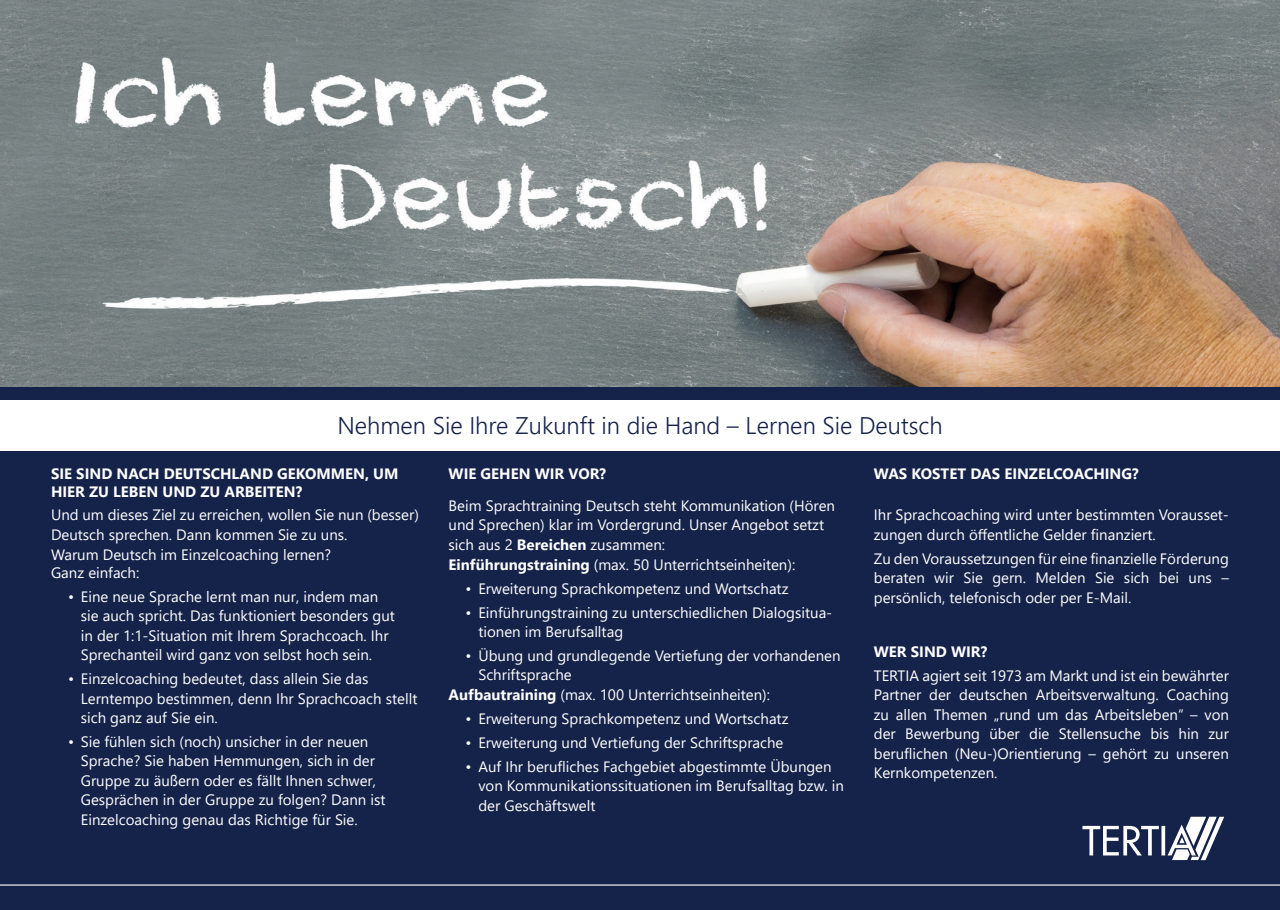
<style>
.page{position:relative;width:1280px;height:910px;background:#fff}
.page>*{position:absolute;margin:0;border:0;box-sizing:border-box;transform-origin:0 0}
.t1{font:300 24px "Segoe UI";color:#15224a}
.t2{font:15px/19.5px "Segoe UI";color:#fff}
.t3{font:700 15px/18px "Segoe UI";color:#fff}
.s1{font-weight:700}
</style>
<div class="page">
<div style="left:0;top:387px;width:1280px;height:523px;background:#15224a"></div>
<hr style="left:0;top:884px;width:1280px;height:2px;background:#fff">
<svg style="left:1082px;top:817px;width:142px;height:43px"></svg>
<img style="left:0;top:0;width:1280px;height:387px">
<div style="left:0;top:400px;width:1280px;height:51px;background:#fff"></div>
<h1 class="t1" style="left:337px;top:403px;width:607px">Nehmen Sie Ihre Zukunft in die Hand – Lernen Sie Deutsch</h1>
<p class="t3" style="left:51px;top:463px;width:349px">SIE SIND NACH DEUTSCHLAND GEKOMMEN, UM<br>HIER ZU LEBEN UND ZU ARBEITEN?</p>
<p class="t2" style="left:51px;top:504px;width:369px">Und um dieses Ziel zu erreichen, wollen Sie nun (besser)<br>Deutsch sprechen. Dann kommen Sie zu uns.<br>Warum Deutsch im Einzelcoaching lernen?</p>
<p class="t2" style="left:51px;top:562px;width:90px">Ganz einfach:</p>
<p class="t2" style="left:81px;top:585px;width:316px;text-indent:-13px">• Eine neue Sprache lernt man nur, indem man sie auch spricht. Das funktioniert besonders gut in der 1:1-Situation mit Ihrem Sprachcoach. Ihr Sprechanteil wird ganz von selbst hoch sein.</p>
<p class="t2" style="left:81px;top:668px;width:338px;text-indent:-13px">• Einzelcoaching bedeutet, dass allein Sie das<br>Lerntempo bestimmen, denn Ihr Sprachcoach stellt sich ganz auf Sie ein.</p>
<p class="t2" style="left:81px;top:730px;width:306px;text-indent:-13px">• Sie fühlen sich (noch) unsicher in der neuen Sprache? Sie haben Hemmungen, sich in der Gruppe zu äußern oder es fällt Ihnen schwer, Gesprächen in der Gruppe zu folgen? Dann ist Einzelcoaching genau das Richtige für Sie.</p>
<p class="t3" style="left:449px;top:463px;width:159px">WIE GEHEN WIR VOR?</p>
<p class="t2" style="left:449px;top:494px;width:388px">Beim Sprachtraining Deutsch steht Kommunikation (Hören und Sprechen) klar im Vordergrund. Unser Angebot setzt sich aus 2 <span class="s1">Bereichen</span> zusammen:<br><span class="s1">Einführungstraining</span> (max. 50 Unterrichtseinheiten):</p>
<p class="t2" style="left:466px;top:577px;width:324px">• Erweiterung Sprachkompetenz und Wortschatz</p>
<p class="t2" style="left:478px;top:601px;width:355px;text-indent:-13px">• Einführungstraining zu unterschiedlichen Dialogsitua&shy;tionen im Berufsalltag</p>
<p class="t2" style="left:466px;top:644px;width:376px">• Übung und grundlegende Vertiefung der vorhandenen</p>
<p class="t2" style="left:478px;top:664px;width:95px">Schriftsprache</p>
<p class="t2" style="left:449px;top:684px;width:323px"><span class="s1">Aufbautraining</span> (max. 100 Unterrichtseinheiten):</p>
<p class="t2" style="left:466px;top:708px;width:324px">• Erweiterung Sprachkompetenz und Wortschatz</p>
<p class="t2" style="left:466px;top:731px;width:319px">• Erweiterung und Vertiefung der Schriftsprache</p>
<p class="t2" style="left:478px;top:755px;width:367px;text-indent:-13px">• Auf Ihr berufliches Fachgebiet abgestimmte Übungen von Kommunikationssituationen im Berufsalltag bzw. in der Geschäftswelt</p>
<p class="t3" style="left:874px;top:463px;width:266px">WAS KOSTET DAS EINZELCOACHING?</p>
<p class="t2" style="left:874px;top:504px;width:357px">Ihr Sprachcoaching wird unter bestimmten Vorausset&shy;zungen durch öffentliche Gelder finanziert.</p>
<p class="t2" style="left:874px;top:547px;width:357px;text-align:justify">Zu den Voraussetzungen für eine finanzielle Förderung beraten wir Sie gern. Melden Sie sich bei uns – persönlich, telefonisch oder per E-Mail.</p>
<p class="t3" style="left:874px;top:642px;width:115px">WER SIND WIR?</p>
<p class="t2" style="left:874px;top:664px;width:357px;text-align:justify">TERTIA agiert seit 1973 am Markt und ist ein bewährter Partner der deutschen Arbeitsverwaltung. Coaching zu allen Themen „rund um das Arbeitsleben“ – von der Bewerbung über die Stellensuche bis hin zur beruflichen (Neu-)Orientierung – gehört zu unseren Kernkompetenzen.</p>
</div>
